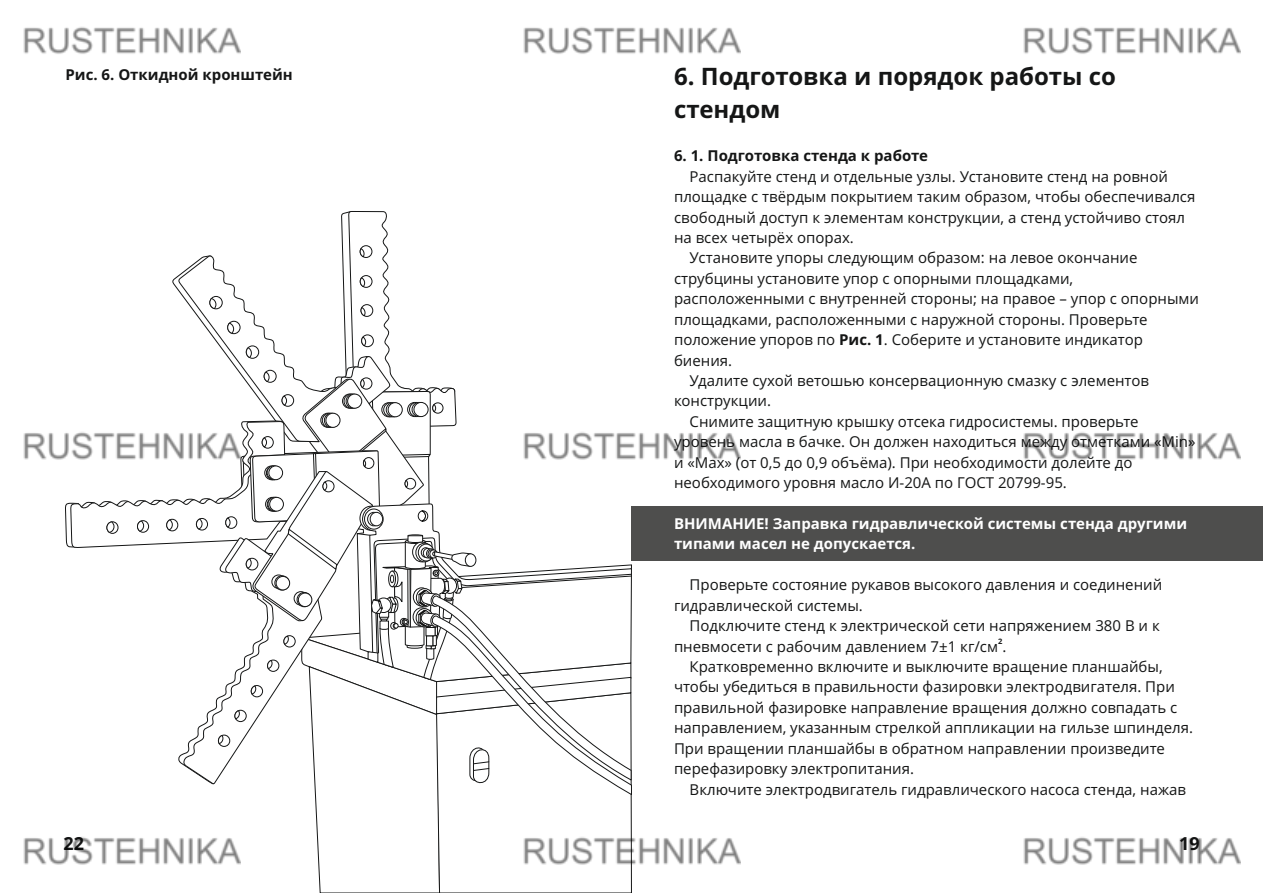
<style>
.page{position:relative;width:1263px;height:893px;background:#fff}
.page>*{position:absolute;margin:0;border:0;box-sizing:border-box;transform-origin:0 0}
.t1{font:700 24px/32.7px "Open Sans";color:#151616}
.t2{font:700 18px "Open Sans";color:#151616}
.t3{font:15px/20.4px "Open Sans";color:#151616}
.t4{font:700 15px/20.4px "Open Sans";color:#fff}
.t5{font:700 15px "Open Sans";color:#151616}
.t6{font:700 7.5px "Open Sans";color:#151616}
.s1{font-weight:700}
</style>
<div class="page">
<div style="left:631px;top:507px;width:632px;height:54px;background:#4e4e4d"></div>
<svg style="left:65px;top:49px;width:567px;height:844px"></svg>
<img style="left:23px;top:27px;width:217px;height:33px">
<img style="left:523px;top:27px;width:217px;height:33px">
<img style="left:1023px;top:27px;width:217px;height:27px">
<img style="left:23px;top:428px;width:217px;height:37px">
<img style="left:523px;top:428px;width:217px;height:37px">
<img style="left:1023px;top:432px;width:217px;height:28px">
<img style="left:23px;top:833px;width:217px;height:37px">
<img style="left:523px;top:833px;width:217px;height:37px">
<img style="left:1023px;top:837px;width:217px;height:28px">
<p class="t5" style="left:65px;top:68px;width:229px">Рис. 6. Откидной кронштейн</p>
<h1 class="t1" style="left:674px;top:62px;width:443px">6. Подготовка и порядок работы со стендом</h1>
<p class="t5" style="left:674px;top:150px;width:256px">6. 1. Подготовка стенда к работе</p>
<p class="t3" style="left:690px;top:168px;width:480px">Распакуйте стенд и отдельные узлы. Установите стенд на ровной</p>
<p class="t3" style="left:674px;top:188px;width:523px">площадке с твёрдым покрытием таким образом, чтобы обеспечивался</p>
<p class="t3" style="left:674px;top:208px;width:512px">свободный доступ к элементам конструкции, а стенд устойчиво стоял</p>
<p class="t3" style="left:674px;top:229px;width:181px">на всех четырёх опорах.</p>
<p class="t3" style="left:690px;top:249px;width:449px">Установите упоры следующим образом: на левое окончание</p>
<p class="t3" style="left:674px;top:270px;width:401px">струбцины установите упор с опорными площадками,</p>
<p class="t3" style="left:674px;top:290px;width:527px">расположенными с внутренней стороны; на правое – упор с опорными</p>
<p class="t3" style="left:674px;top:310px;width:475px">площадками, расположенными с наружной стороны. Проверьте</p>
<p class="t3" style="left:674px;top:331px;width:470px">положение упоров по <span class="s1">Рис. 1</span>. Соберите и установите индикатор</p>
<p class="t3" style="left:674px;top:351px;width:60px">биения.</p>
<p class="t3" style="left:690px;top:372px;width:461px">Удалите сухой ветошью консервационную смазку с элементов</p>
<p class="t3" style="left:674px;top:392px;width:98px">конструкции.</p>
<p class="t3" style="left:690px;top:413px;width:450px">Снимите защитную крышку отсека гидросистемы. проверьте</p>
<p class="t3" style="left:674px;top:433px;width:523px">уровень масла в бачке. Он должен находиться между отметками «Min»</p>
<p class="t3" style="left:674px;top:453px;width:460px">и «Max» (от 0,5 до 0,9 объёма). При необходимости долейте до</p>
<p class="t3" style="left:674px;top:474px;width:394px">необходимого уровня масло И-20А по ГОСТ 20799-95.</p>
<p class="t4" style="left:674px;top:515px;width:515px">ВНИМАНИЕ! Заправка гидравлической системы стенда другими типами масел не допускается.</p>
<p class="t3" style="left:674px;top:576px;width:490px;text-indent:16px">Проверьте состояние рукавов высокого давления и соединений гидравлической системы.</p>
<p class="t3" style="left:690px;top:617px;width:472px">Подключите стенд к электрической сети напряжением 380 В и к</p>
<p class="t6" style="left:998px;top:638px;width:6px">2</p>
<p class="t3" style="left:674px;top:637px;width:334px">пневмосети с рабочим давлением 7±1 кг/см .</p>
<p class="t3" style="left:690px;top:658px;width:475px">Кратковременно включите и выключите вращение планшайбы,</p>
<p class="t3" style="left:674px;top:678px;width:502px">чтобы убедиться в правильности фазировки электродвигателя. При</p>
<p class="t3" style="left:674px;top:699px;width:505px">правильной фазировке направление вращения должно совпадать с</p>
<p class="t3" style="left:674px;top:719px;width:520px">направлением, указанным стрелкой аппликации на гильзе шпинделя.</p>
<p class="t3" style="left:674px;top:739px;width:492px">При вращении планшайбы в обратном направлении произведите</p>
<p class="t3" style="left:674px;top:760px;width:242px">перефазировку электропитания.</p>
<p class="t3" style="left:690px;top:780px;width:498px">Включите электродвигатель гидравлического насоса стенда, нажав</p>
<p class="t2" style="left:63px;top:837px;width:22px">22</p>
<p class="t2" style="left:1179px;top:836px;width:22px">19</p>
</div>
